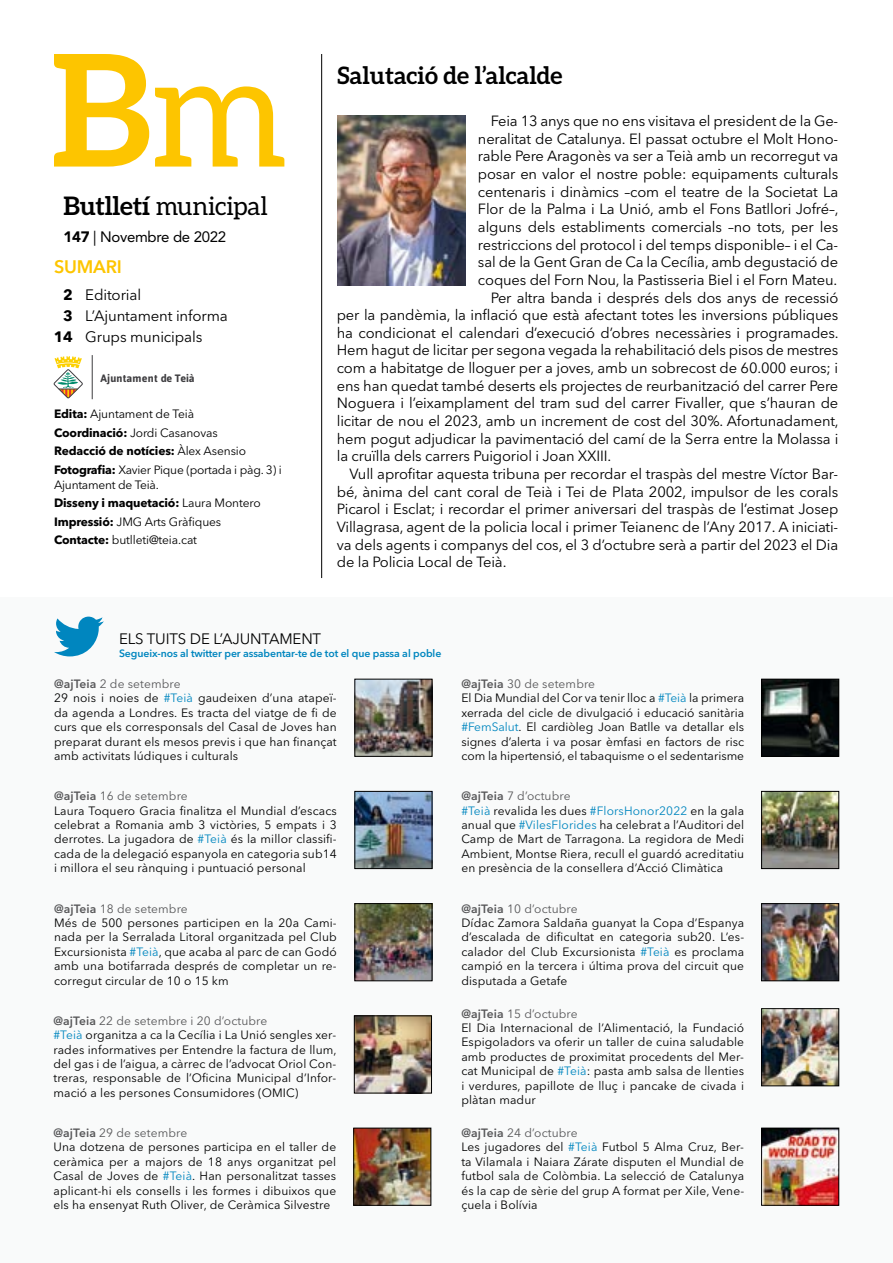
<style>
.page{position:relative;width:893px;height:1263px;background:#fff}
.page>*{position:absolute;margin:0;border:0;box-sizing:border-box;transform-origin:0 0}
.t1{font:25.5px "Aleo";letter-spacing:-.01em;color:#000}
.t2{font:700 24px "Aleo";color:#000}
.t3{font:600 18px "Avenir Next LT Pro";letter-spacing:-.01em;color:#fdc500}
.t4{font:15px/21px "Avenir Next LT Pro";letter-spacing:-.01em;color:#000}
.t5{font:15px "Avenir LT Std";letter-spacing:-.02em;color:#000}
.t6{font:700 15px/21px "Avenir Next LT Pro";color:#000;text-align:right}
.t7{font:14.7px "Avenir Next LT Pro";letter-spacing:-.01em;color:#000}
.t8{font:12px/14.4px "Avenir Next LT Pro";letter-spacing:.01em;color:#000}
.t9{font:12px/18.6px "Avenir Next LT Pro";letter-spacing:-.01em;color:#000}
.t10{font:700 10.65px "Asap";letter-spacing:.02em;color:#3e3d40}
.t11{font:600 10.5px "Avenir Next LT Pro";letter-spacing:-.01em;color:#0086bf}
.s1{font-weight:700}
.s2{font-weight:900}
.s3{font-weight:600;color:#58585a}
.s4{color:#58585a}
.s5{color:#0086bf}
</style>
<div class="page">
<div style="left:0;top:598px;width:893px;height:665px;background:#f9fafa"></div>
<svg style="left:54px;top:54px;width:230px;height:113px"></svg>
<hr style="left:321px;top:54px;width:1px;height:524px;background:#000">
<svg style="left:54px;top:617px;width:50px;height:39px"></svg>
<img style="left:357px;top:905px;width:73px;height:74px">
<div style="left:355px;top:903px;width:77px;height:78px;border:1px solid #000"></div>
<img style="left:355px;top:1130px;width:74px;height:73px">
<div style="left:353px;top:1128px;width:78px;height:77px;border:1px solid #000"></div>
<img style="left:763px;top:793px;width:74px;height:74px">
<div style="left:761px;top:791px;width:78px;height:78px;border:1px solid #000"></div>
<img style="left:763px;top:905px;width:74px;height:74px">
<div style="left:761px;top:903px;width:78px;height:78px;border:1px solid #000"></div>
<img style="left:763px;top:1010px;width:74px;height:74px">
<div style="left:761px;top:1008px;width:78px;height:78px;border:1px solid #000"></div>
<img style="left:763px;top:1130px;width:74px;height:73px">
<div style="left:761px;top:1128px;width:78px;height:77px;border:1px solid #000"></div>
<img style="left:763px;top:681px;width:74px;height:73px">
<div style="left:761px;top:679px;width:78px;height:77px;border:1px solid #000"></div>
<img style="left:357px;top:793px;width:73px;height:74px">
<div style="left:355px;top:791px;width:77px;height:78px;border:1px solid #000"></div>
<img style="left:357px;top:681px;width:73px;height:73px">
<img style="left:356px;top:1018px;width:74px;height:73px">
<div style="left:354px;top:1016px;width:78px;height:77px;border:1px solid #000"></div>
<hr style="left:92px;top:355px;width:1px;height:44px;background:#3e3d40">
<svg style="left:54px;top:356px;width:29px;height:42px"></svg>
<img style="left:338px;top:115px;width:127px;height:170px">
<h1 class="t1" style="left:64px;top:191px;width:206px"><span class="s1">Butlletí</span> municipal</h1>
<p class="t5" style="left:64px;top:228px;width:164px"><span class="s2">147</span> | Novembre de 2022</p>
<h3 class="t3" style="left:54px;top:255px;width:69px">SUMARI</h3>
<p class="t4" style="left:85px;top:285px;width:144px">Editorial<br>L’Ajuntament informa<br>Grups municipals</p>
<p class="t6" style="left:54px;top:284px;width:21px">2<br>3<br>14</p>
<p class="t10" style="left:100px;top:372px;width:96px">Ajuntament de Teià</p>
<p class="t9" style="left:54px;top:405px;width:229px"><span class="s1">Edita:</span> Ajuntament de Teià<br><span class="s1">Coordinació:</span> Jordi Casanovas<br><span class="s1">Redacció de notícies:</span> Àlex Asensio <span class="s1">Fotografia:</span> Xavier Pique (portada i pàg. 3) i</p>
<p class="t9" style="left:54px;top:475px;width:208px">Ajuntament de Teià.<br><span class="s1">Disseny i maquetació:</span> Laura Montero<br><span class="s1">Impressió:</span> JMG Arts Gràfiques<br><span class="s1">Contacte:</span> butlleti@teia.cat</p>
<h2 class="t2" style="left:337px;top:62px;width:227px">Salutació de l’alcalde</h2>
<p class="t7" style="left:491px;top:112px;width:349px">Feia 13 anys que no ens visitava el president de la Ge-</p>
<p class="t7" style="left:478px;top:130px;width:362px">neralitat de Catalunya. El passat octubre el Molt Hono-</p>
<p class="t7" style="left:478px;top:148px;width:362px">rable Pere Aragonès va ser a Teià amb un recorregut va</p>
<p class="t7" style="left:478px;top:165px;width:362px">posar en valor el nostre poble: equipaments culturals</p>
<p class="t7" style="left:478px;top:183px;width:362px">centenaris i dinàmics –com el teatre de la Societat La</p>
<p class="t7" style="left:478px;top:200px;width:362px">Flor de la Palma i La Unió, amb el Fons Batllori Jofré–,</p>
<p class="t7" style="left:478px;top:218px;width:362px">alguns dels establiments comercials –no tots, per les</p>
<p class="t7" style="left:478px;top:236px;width:362px">restriccions del protocol i del temps disponible– i el Ca-</p>
<p class="t7" style="left:478px;top:253px;width:362px">sal de la Gent Gran de Ca la Cecília, amb degustació de</p>
<p class="t7" style="left:478px;top:271px;width:361px">coques del Forn Nou, la Pastisseria Biel i el Forn Mateu.</p>
<p class="t7" style="left:491px;top:289px;width:349px">Per altra banda i després dels dos anys de recessió</p>
<p class="t7" style="left:337px;top:306px;width:503px">per la pandèmia, la inflació que està afectant totes les inversions públiques</p>
<p class="t7" style="left:337px;top:324px;width:503px">ha condicionat el calendari d’execució d’obres necessàries i programades.</p>
<p class="t7" style="left:337px;top:342px;width:503px">Hem hagut de licitar per segona vegada la rehabilitació dels pisos de mestres</p>
<p class="t7" style="left:337px;top:359px;width:503px">com a habitatge de lloguer per a joves, amb un sobrecost de 60.000 euros; i</p>
<p class="t7" style="left:337px;top:377px;width:503px">ens han quedat també deserts els projectes de reurbanització del carrer Pere</p>
<p class="t7" style="left:337px;top:394px;width:503px">Noguera i l’eixamplament del tram sud del carrer Fivaller, que s’hauran de</p>
<p class="t7" style="left:337px;top:412px;width:503px">licitar de nou el 2023, amb un increment de cost del 30%. Afortunadament,</p>
<p class="t7" style="left:337px;top:430px;width:503px">hem pogut adjudicar la pavimentació del camí de la Serra entre la Molassa i</p>
<p class="t7" style="left:337px;top:447px;width:276px">la cruïlla dels carrers Puigoriol i Joan XXIII.</p>
<p class="t7" style="left:350px;top:465px;width:490px">Vull aprofitar aquesta tribuna per recordar el traspàs del mestre Víctor Bar-</p>
<p class="t7" style="left:337px;top:483px;width:503px">bé, ànima del cant coral de Teià i Tei de Plata 2002, impulsor de les corals</p>
<p class="t7" style="left:337px;top:500px;width:503px">Picarol i Esclat; i recordar el primer aniversari del traspàs de l’estimat Josep</p>
<p class="t7" style="left:337px;top:518px;width:503px">Villagrasa, agent de la policia local i primer Teianenc de l’Any 2017. A iniciati-</p>
<p class="t7" style="left:337px;top:536px;width:503px">va dels agents i companys del cos, el 3 d’octubre serà a partir del 2023 el Dia</p>
<p class="t7" style="left:337px;top:553px;width:171px">de la Policia Local de Teià.</p>
<p class="t4" style="left:119px;top:628px;width:204px">ELS TUITS DE L’AJUNTAMENT</p>
<p class="t11" style="left:119px;top:647px;width:324px">Segueix-nos al twitter per assabentar-te de tot el que passa al poble</p>
<p class="t8" style="left:54px;top:677px;width:284px"><span class="s3">@ajTeia</span> <span class="s4">2 de setembre<br></span>29 nois i noies de <span class="s5">#Teià</span> gaudeixen d’una atapeï&shy;da agenda a Londres. Es tracta del viatge de fi de curs que els corresponsals del Casal de Joves han preparat durant els mesos previs i que han finançat amb activitats lúdiques i culturals</p>
<p class="t8" style="left:54px;top:789px;width:284px"><span class="s3">@ajTeia</span> <span class="s4">16 de setembre<br></span>Laura Toquero Gracia finalitza el Mundial d’escacs celebrat a Romania amb 3 victòries, 5 empats i 3 derrotes. La jugadora de <span class="s5">#Teià</span> és la millor classifi&shy;cada de la delegació espanyola en categoria sub14 i millora el seu rànquing i puntuació personal</p>
<p class="t8" style="left:54px;top:901px;width:284px"><span class="s3">@ajTeia</span> <span class="s4">18 de setembre<br></span>Més de 500 persones participen en la 20a Cami&shy;nada per la Serralada Litoral organitzada pel Club Excursionista <span class="s5">#Teià</span>, que acaba al parc de can Godó amb una botifarrada després de completar un re&shy;corregut circular de 10 o 15 km</p>
<p class="t8" style="left:53px;top:1013px;width:285px"><span class="s3">@ajTeia</span> <span class="s4">22 de setembre i 20 d’octubre<br></span><span class="s5">#Teià</span> organitza a ca la Cecília i La Unió sengles xer&shy;rades informatives per Entendre la factura de llum, del gas i de l’aigua, a càrrec de l’advocat Oriol Con&shy;treras, responsable de l’Oficina Municipal d’Infor&shy;mació a les persones Consumidores (OMIC)</p>
<p class="t8" style="left:53px;top:1125px;width:284px"><span class="s3">@ajTeia</span> <span class="s4">29 de setembre<br></span>Una dotzena de persones participa en el taller de ceràmica per a majors de 18 anys organitzat pel Casal de Joves de <span class="s5">#Teià</span>. Han personalitzat tasses aplicant-hi els consells i les formes i dibuixos que els ha ensenyat Ruth Oliver, de Ceràmica Silvestre</p>
<p class="t8" style="left:461px;top:677px;width:284px"><span class="s3">@ajTeia</span> <span class="s4">30 de setembre<br></span>El Dia Mundial del Cor va tenir lloc a <span class="s5">#Teià</span> la primera xerrada del cicle de divulgació i educació sanitària <span class="s5">#FemSalut</span>. El cardiòleg Joan Batlle va detallar els signes d’alerta i va posar èmfasi en factors de risc com la hipertensió, el tabaquisme o el sedentarisme</p>
<p class="t8" style="left:461px;top:789px;width:284px"><span class="s3">@ajTeia</span> <span class="s4">7 d’octubre<br></span><span class="s5">#Teià</span> revalida les dues <span class="s5">#FlorsHonor2022</span> en la gala anual que <span class="s5">#VilesFlorides</span> ha celebrat a l’Auditori del Camp de Mart de Tarragona. La regidora de Medi Ambient, Montse Riera, recull el guardó acreditatiu en presència de la consellera d’Acció Climàtica</p>
<p class="t8" style="left:461px;top:901px;width:284px"><span class="s3">@ajTeia</span> <span class="s4">10 d’octubre<br></span>Dídac Zamora Saldaña guanyat la Copa d’Espanya d’escalada de dificultat en categoria sub20. L’es&shy;calador del Club Excursionista <span class="s5">#Teià</span> es proclama campió en la tercera i última prova del circuit que disputada a Getafe</p>
<p class="t8" style="left:461px;top:1006px;width:284px"><span class="s3">@ajTeia</span> <span class="s4">15 d’octubre<br></span>El Dia Internacional de l’Alimentació, la Fundació Espigoladors va oferir un taller de cuina saludable amb productes de proximitat procedents del Mer&shy;cat Municipal de <span class="s5">#Teià</span>: pasta amb salsa de llenties i verdures, papillote de lluç i pancake de civada i plàtan madur</p>
<p class="t8" style="left:461px;top:1125px;width:284px"><span class="s3">@ajTeia</span> <span class="s4">24 d’octubre<br></span>Les jugadores del <span class="s5">#Teià</span> Futbol 5 Alma Cruz, Ber&shy;ta Vilamala i Naiara Zárate disputen el Mundial de futbol sala de Colòmbia. La selecció de Catalunya és la cap de sèrie del grup A format per Xile, Vene&shy;çuela i Bolívia</p>
</div>
